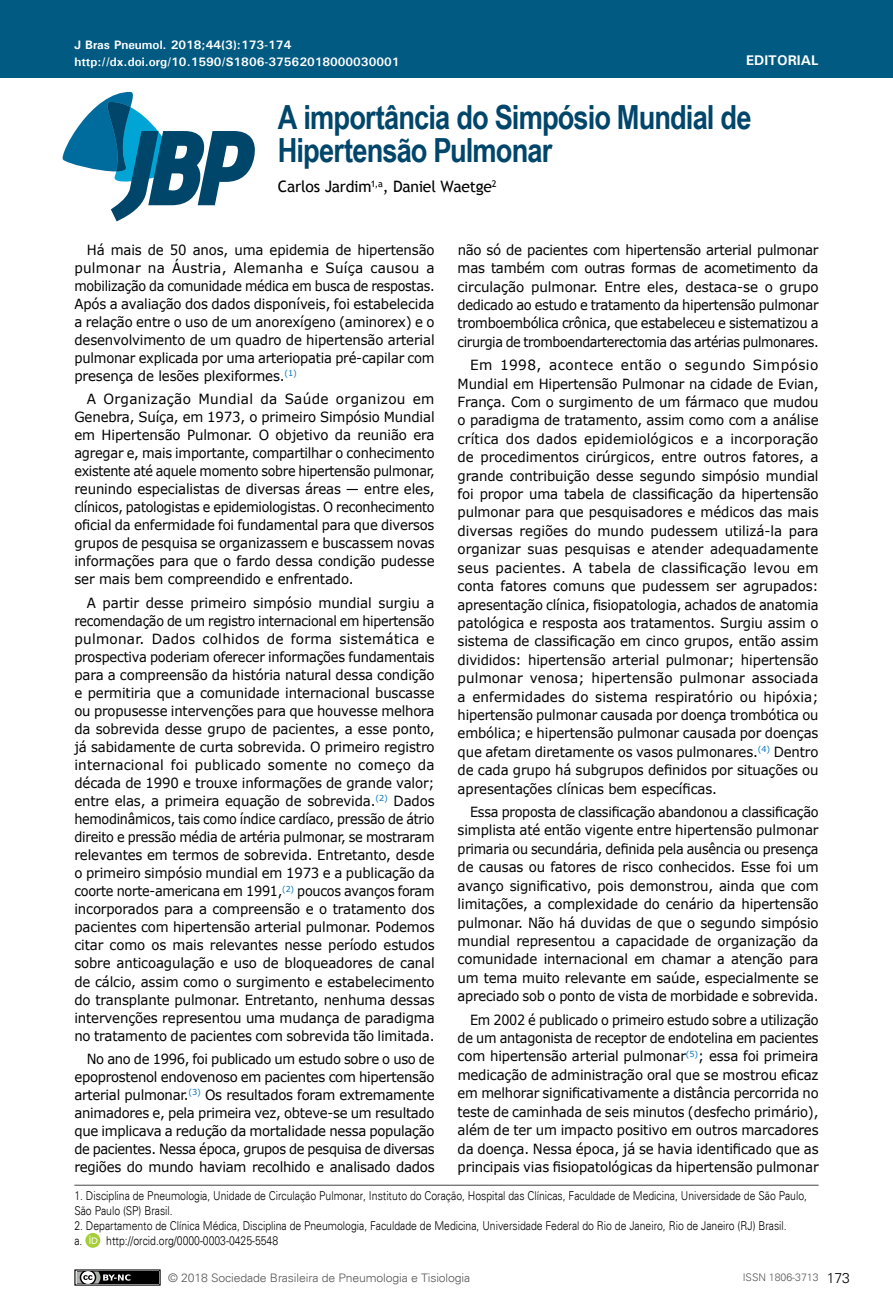
<style>
.page{position:relative;width:893px;height:1315px;background:#fff}
.page>*{position:absolute;margin:0;border:0;box-sizing:border-box;transform-origin:0 0}
.t1{font:700 33.25px/33.2px "Arial Narrow";letter-spacing:-.025em;color:#00466b}
.t2{font:15.75px "Trebuchet MS";letter-spacing:-.015em;color:#000}
.t3{font:14px/18.4px "Verdana";letter-spacing:-.01em;color:#000;text-align:justify}
.t4{font:14px/18px "Verdana";letter-spacing:-.01em;color:#000;text-align:justify;scale:.96 1}
.t5{font:14px/18.4px "Verdana";letter-spacing:-.01em;color:#000;text-align:justify;scale:.92 1}
.t6{font:14px/18px "Verdana";letter-spacing:-.01em;color:#000;text-align:justify;scale:.95 1}
.t7{font:14px/18px "Verdana";letter-spacing:-.01em;color:#000;text-align:justify;scale:.94 1}
.t8{font:700 14px "Univers";color:#fff}
.t9{font:300 14px "Univers";color:#000}
.t10{font:300 12.25px/14.9px "Univers";color:#000;scale:.85 1}
.t11{font:700 12.25px "Univers";color:#fff}
.t12{font:300 11.72px "Univers";letter-spacing:-.01em;color:#58595b;scale:1.04 1}
.t13{font:300 10.5px "Univers";color:#58595b}
</style>
<div class="page">
<div style="left:0;top:0;width:893px;height:78px;background:#005a82"></div>
<svg style="left:62px;top:91px;width:193px;height:130px"></svg>
<div style="left:75px;top:1270px;width:85px;height:15px;background:#000"></div>
<div style="left:74px;top:1269px;width:87px;height:16px;border:1px solid #000"></div>
<svg style="left:74px;top:1269px;width:56px;height:17px"></svg>
<hr style="left:74px;top:1184px;width:745px;height:1px;background:#464547">
<svg style="left:86px;top:1233px;width:15px;height:14px"></svg>
<svg style="left:85px;top:1233px;width:15px;height:14px"></svg>
<svg style="left:89px;top:1235px;width:8px;height:8px"></svg>
<p class="t11" style="left:74px;top:38px;width:218px">J Bras Pneumol. 2018;44(3):173-174</p>
<p class="t8" style="left:746px;top:52px;width:74px">EDITORIAL</p>
<p class="t11" style="left:74px;top:54px;width:327px">http://dx.doi.org/10.1590/S1806-37562018000030001</p>
<h1 class="t1" style="left:278px;top:99px;width:475px">A importância do Simpósio Mundial de<br>Hipertensão Pulmonar</h1>
<p class="t2" style="left:278px;top:177px;width:220px">Carlos Jardim<sup>1,a</sup>, Daniel Waetge<sup>2</sup></p>
<p class="t6" style="left:74px;top:240px;width:381px;text-indent:12px">Há mais de 50 anos, uma epidemia de hipertensão pulmonar na Áustria, Alemanha e Suíça causou a mobilização da comunidade médica em busca de respostas.<br>Após a avaliação dos dados disponíveis, foi estabelecida a relação entre o uso de um anorexígeno (aminorex) e o desenvolvimento de um quadro de hipertensão arterial pulmonar explicada por uma arteriopatia pré-capilar com presença de lesões plexiformes.<sup>(1)</sup></p>
<p class="t3" style="left:74px;top:390px;width:362px;text-indent:12px">A Organização Mundial da Saúde organizou em Genebra, Suíça, em 1973, o primeiro Simpósio Mundial em Hipertensão Pulmonar. O objetivo da reunião era agregar e, mais importante, compartilhar o conhecimento existente até aquele momento sobre hipertensão pulmonar, reunindo especialistas de diversas áreas — entre eles, clínicos, patologistas e epidemiologistas. O reconhecimento oficial da enfermidade foi fundamental para que diversos grupos de pesquisa se organizassem e buscassem novas informações para que o fardo dessa condição pudesse ser mais bem compreendido e enfrentado.</p>
<p class="t4" style="left:74px;top:593px;width:377px;text-indent:12px">A partir desse primeiro simpósio mundial surgiu a recomendação de um registro internacional em hipertensão pulmonar. Dados colhidos de forma sistemática e prospectiva poderiam oferecer informações fundamentais para a compreensão da história natural dessa condição e permitiria que a comunidade internacional buscasse ou propusesse intervenções para que houvesse melhora da sobrevida desse grupo de pacientes, a esse ponto, já sabidamente de curta sobrevida. O primeiro registro internacional foi publicado somente no começo da década de 1990 e trouxe informações de grande valor; entre elas, a primeira equação de sobrevida.<sup>(2)</sup> Dados hemodinâmicos, tais como índice cardíaco, pressão de átrio direito e pressão média de artéria pulmonar, se mostraram relevantes em termos de sobrevida. Entretanto, desde o primeiro simpósio mundial em 1973 e a publicação da coorte norte-americana em 1991,<sup>(2)</sup> poucos avanços foram incorporados para a compreensão e o tratamento dos pacientes com hipertensão arterial pulmonar. Podemos citar como os mais relevantes nesse período estudos sobre anticoagulação e uso de bloqueadores de canal de cálcio, assim como o surgimento e estabelecimento do transplante pulmonar. Entretanto, nenhuma dessas intervenções representou uma mudança de paradigma no tratamento de pacientes com sobrevida tão limitada.</p>
<p class="t7" style="left:74px;top:1049px;width:385px;text-indent:12px">No ano de 1996, foi publicado um estudo sobre o uso de epoprostenol endovenoso em pacientes com hipertensão arterial pulmonar.<sup>(3)</sup> Os resultados foram extremamente animadores e, pela primeira vez, obteve-se um resultado que implicava a redução da mortalidade nessa população de pacientes. Nessa época, grupos de pesquisa de diversas regiões do mundo haviam recolhido e analisado dados</p>
<p class="t6" style="left:458px;top:240px;width:381px">não só de pacientes com hipertensão arterial pulmonar mas também com outras formas de acometimento da circulação pulmonar. Entre eles, destaca-se o grupo dedicado ao estudo e tratamento da hipertensão pulmonar tromboembólica crônica, que estabeleceu e sistematizou a cirurgia de tromboendarterectomia das artérias pulmonares.</p>
<p class="t3" style="left:458px;top:356px;width:363px;text-indent:12px">Em 1998, acontece então o segundo Simpósio Mundial em Hipertensão Pulmonar na cidade de Evian, França. Com o surgimento de um fármaco que mudou o paradigma de tratamento, assim como com a análise crítica dos dados epidemiológicos e a incorporação de procedimentos cirúrgicos, entre outros fatores, a grande contribuição desse segundo simpósio mundial foi propor uma tabela de classificação da hipertensão pulmonar para que pesquisadores e médicos das mais diversas regiões do mundo pudessem utilizá-la para organizar suas pesquisas e atender adequadamente seus pacientes. A tabela de classificação levou em conta fatores comuns que pudessem ser agrupados: apresentação clínica, fisiopatologia, achados de anatomia patológica e resposta aos tratamentos. Surgiu assim o sistema de classificação em cinco grupos, então assim divididos: hipertensão arterial pulmonar; hipertensão pulmonar venosa; hipertensão pulmonar associada a enfermidades do sistema respiratório ou hipóxia; hipertensão pulmonar causada por doença trombótica ou embólica; e hipertensão pulmonar causada por doenças que afetam diretamente os vasos pulmonares.<sup>(4)</sup> Dentro de cada grupo há subgrupos definidos por situações ou apresentações clínicas bem específicas.</p>
<p class="t5" style="left:458px;top:802px;width:394px;text-indent:12px">Essa proposta de classificação abandonou a classificação simplista até então vigente entre hipertensão pulmonar primaria ou secundária, definida pela ausência ou presença de causas ou fatores de risco conhecidos. Esse foi um avanço significativo, pois demonstrou, ainda que com limitações, a complexidade do cenário da hipertensão pulmonar. Não há duvidas de que o segundo simpósio mundial representou a capacidade de organização da comunidade internacional em chamar a atenção para um tema muito relevante em saúde, especialmente se apreciado sob o ponto de vista de morbidade e sobrevida.</p>
<p class="t5" style="left:458px;top:1010px;width:394px;text-indent:12px">Em 2002 é publicado o primeiro estudo sobre a utilização de um antagonista de receptor de endotelina em pacientes com hipertensão arterial pulmonar<sup>(5)</sup>; essa foi primeira medicação de administração oral que se mostrou eficaz em melhorar significativamente a distância percorrida no teste de caminhada de seis minutos (desfecho primário), além de ter um impacto positivo em outros marcadores da doença. Nessa época, já se havia identificado que as principais vias fisiopatológicas da hipertensão pulmonar</p>
<p class="t10" style="left:74px;top:1188px;width:863px">1. Disciplina de Pneumologia, Unidade de Circulação Pulmonar, Instituto do Coração, Hospital das Clínicas, Faculdade de Medicina, Universidade de São Paulo,<br>São Paulo (SP) Brasil.</p>
<p class="t10" style="left:74px;top:1218px;width:840px">2. Departamento de Clínica Médica, Disciplina de Pneumologia, Faculdade de Medicina, Universidade Federal do Rio de Janeiro, Rio de Janeiro (RJ) Brasil. a. http://orcid.org/0000-0003-0425-5548</p>
<p class="t12" style="left:168px;top:1270px;width:292px">© 2018 Sociedade Brasileira de Pneumologia e Tisiologia</p>
<p class="t13" style="left:743px;top:1271px;width:77px">ISSN 1806-3713</p>
<p class="t9" style="left:827px;top:1269px;width:25px">173</p>
</div>
